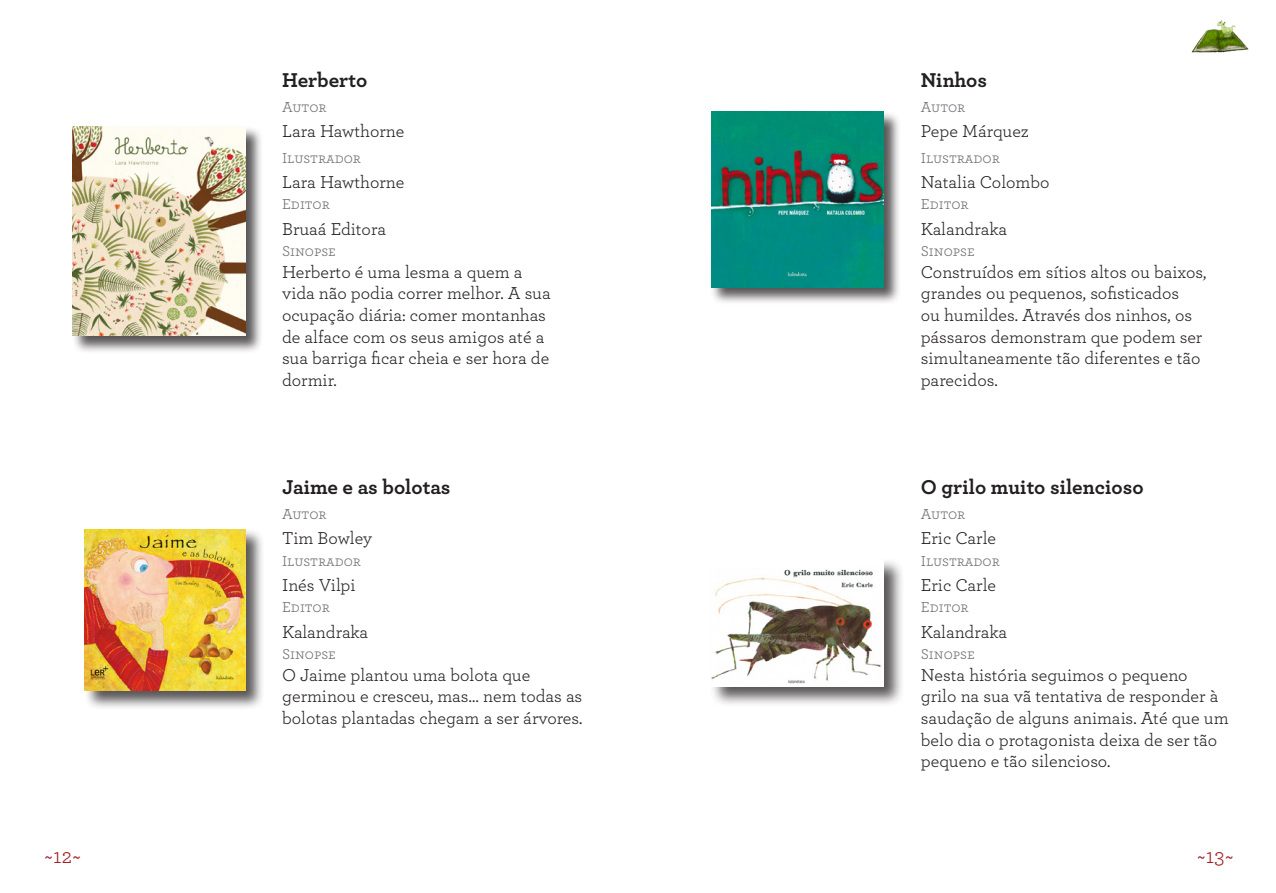
<style>
.page{position:relative;width:1276px;height:893px;background:#fff}
.page>*{position:absolute;margin:0;border:0;box-sizing:border-box;transform-origin:0 0}
.t1{font:21.6px "Archer";color:#a31d24}
.t2{font:700 21px "Archer";color:#231f20}
.t3{font:18px/21.6px "Archer";letter-spacing:-.01em;color:#231f20}
.t4{font:15px "Archer";color:#6c6d70}
</style>
<div class="page">
<div style="left:710px;top:558px;width:195px;height:149px;background:#231f20;opacity:.75"></div>
<img style="left:711px;top:559px;width:173px;height:127px">
<div style="left:710px;top:111px;width:191px;height:194px;background:#231f20;opacity:.75"></div>
<img style="left:711px;top:112px;width:173px;height:176px">
<div style="left:84px;top:528px;width:181px;height:182px;background:#231f20;opacity:.75"></div>
<img style="left:85px;top:529px;width:160px;height:162px">
<div style="left:71px;top:126px;width:192px;height:228px;background:#231f20;opacity:.75"></div>
<img style="left:72px;top:127px;width:173px;height:209px">
<img style="left:1191px;top:20px;width:58px;height:33px">
<p class="t1" style="left:44px;top:840px;width:39px">~12~</p>
<p class="t2" style="left:282px;top:63px;width:87px">Herberto</p>
<p class="t4" style="left:282px;top:97px;width:46px">Autor</p>
<p class="t3" style="left:282px;top:120px;width:124px">Lara Hawthorne</p>
<p class="t4" style="left:282px;top:147px;width:80px">Ilustrador</p>
<p class="t3" style="left:282px;top:170px;width:124px">Lara Hawthorne</p>
<p class="t4" style="left:282px;top:194px;width:49px">Editor</p>
<p class="t3" style="left:282px;top:217px;width:106px">Bruaá Editora</p>
<p class="t4" style="left:282px;top:241px;width:55px">Sinopse</p>
<p class="t3" style="left:282px;top:260px;width:270px">Herberto é uma lesma a quem a vida não podia correr melhor. A sua ocupação diária: comer montanhas de alface com os seus amigos até a sua barriga ficar cheia e ser hora de dormir.</p>
<p class="t2" style="left:282px;top:470px;width:170px">Jaime e as bolotas</p>
<p class="t4" style="left:282px;top:503px;width:46px">Autor</p>
<p class="t3" style="left:282px;top:526px;width:92px">Tim Bowley</p>
<p class="t4" style="left:282px;top:550px;width:80px">Ilustrador</p>
<p class="t3" style="left:282px;top:573px;width:75px">Inés Vilpi</p>
<p class="t4" style="left:282px;top:597px;width:49px">Editor</p>
<p class="t3" style="left:282px;top:620px;width:88px">Kalandraka</p>
<p class="t4" style="left:282px;top:644px;width:55px">Sinopse</p>
<p class="t3" style="left:282px;top:663px;width:302px">O Jaime plantou uma bolota que germinou e cresceu, mas… nem todas as bolotas plantadas chegam a ser árvores.</p>
<p class="t2" style="left:921px;top:63px;width:68px">Ninhos</p>
<p class="t4" style="left:921px;top:97px;width:46px">Autor</p>
<p class="t3" style="left:921px;top:120px;width:110px">Pepe Márquez</p>
<p class="t4" style="left:921px;top:147px;width:80px">Ilustrador</p>
<p class="t3" style="left:921px;top:170px;width:130px">Natalia Colombo</p>
<p class="t4" style="left:921px;top:194px;width:49px">Editor</p>
<p class="t3" style="left:921px;top:217px;width:88px">Kalandraka</p>
<p class="t4" style="left:921px;top:241px;width:55px">Sinopse</p>
<p class="t3" style="left:921px;top:260px;width:287px">Construídos em sítios altos ou baixos, grandes ou pequenos, sofisticados<br>ou humildes. Através dos ninhos, os pássaros demonstram que podem ser simultaneamente tão diferentes e tão parecidos.</p>
<p class="t2" style="left:921px;top:470px;width:224px">O grilo muito silencioso</p>
<p class="t4" style="left:921px;top:503px;width:46px">Autor</p>
<p class="t3" style="left:921px;top:526px;width:77px">Eric Carle</p>
<p class="t4" style="left:921px;top:550px;width:80px">Ilustrador</p>
<p class="t3" style="left:921px;top:573px;width:77px">Eric Carle</p>
<p class="t4" style="left:921px;top:597px;width:49px">Editor</p>
<p class="t3" style="left:921px;top:620px;width:88px">Kalandraka</p>
<p class="t4" style="left:921px;top:644px;width:55px">Sinopse</p>
<p class="t3" style="left:921px;top:663px;width:309px">Nesta história seguimos o pequeno<br>grilo na sua vã tentativa de responder à saudação de alguns animais. Até que um belo dia o protagonista deixa de ser tão pequeno e tão silencioso.</p>
<p class="t1" style="left:1196px;top:840px;width:39px">~13~</p>
</div>
